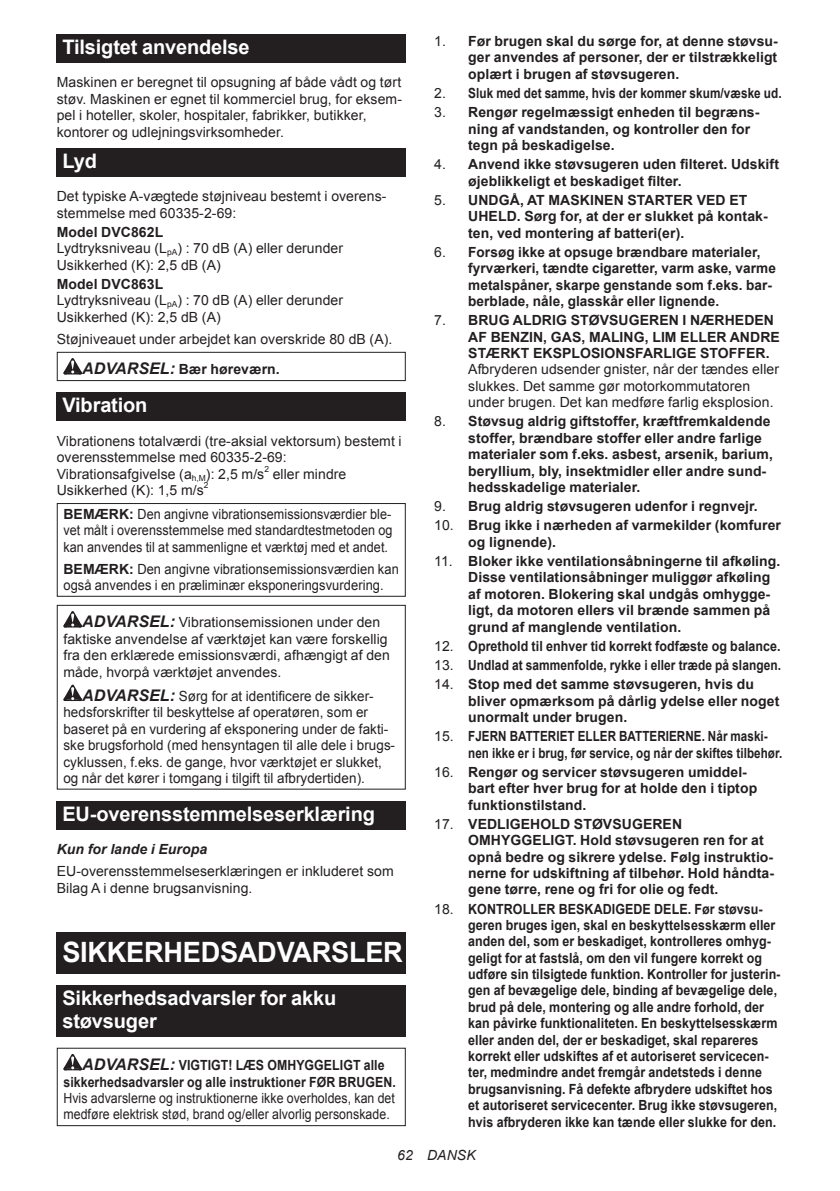
<style>
.page{position:relative;width:840px;height:1191px;background:#fff}
.page>*{position:absolute;margin:0;border:0;box-sizing:border-box;transform-origin:0 0}
.t1{font:700 28px "Arial";letter-spacing:-.01em;color:#fff}
.t2{font:700 20px/23.4px "Arial";letter-spacing:-.01em;color:#fff}
.t3{font:700 14px/16.4px "Arial";letter-spacing:.005em;color:#231f20}
.t4{font:14px/16.4px "Arial";letter-spacing:.005em;color:#231f20}
.t5{font:700 14px/16.4px "Arial";letter-spacing:.005em;color:#231f20;scale:.89 1}
.t6{font:14px/16.4px "Arial";letter-spacing:.005em;color:#231f20;scale:.96 1}
.t7{font:14px/16.4px "Arial";letter-spacing:.005em;color:#231f20;text-align:justify;scale:.9 1}
.t8{font:14px/16.4px "Arial";letter-spacing:.005em;color:#231f20;scale:.88 1}
.t9{font:14px/16.4px "Arial";letter-spacing:.005em;color:#231f20;scale:.92 1}
.t10{font:700 14px/16.4px "Arial";letter-spacing:.005em;color:#231f20;scale:.83 1}
.t11{font:700 14px/16.4px "Arial";letter-spacing:.005em;color:#231f20;text-align:center;scale:.88 1}
.t12{font:700 14px "Arial";letter-spacing:.005em;color:#231f20;scale:.85 1}
.t13{font:700 14px "Arial";letter-spacing:.005em;color:#231f20;scale:.84 1}
.t14{font:italic 700 14px "Arial";letter-spacing:.005em;color:#231f20}
.t15{font:italic 14px "Arial";letter-spacing:.005em;color:#231f20}
.t16{font:8.4px "Arial";color:#231f20}
.s1{font-weight:700}
.s2{font-weight:700;font-style:italic;font-size:16px}
.s3{font-style:italic;font-size:16px}
.s4{font-weight:400}
</style>
<div class="page">
<div style="left:57px;top:34px;width:348px;height:29px;background:#231f20"></div>
<div style="left:57px;top:148px;width:348px;height:28px;background:#231f20"></div>
<svg style="left:63px;top:358px;width:19px;height:16px"></svg>
<div style="left:57px;top:352px;width:348px;height:29px;border:1px solid #231f20"></div>
<div style="left:57px;top:392px;width:348px;height:29px;background:#231f20"></div>
<div style="left:57px;top:503px;width:348px;height:94px;border:1px solid #231f20"></div>
<svg style="left:63px;top:611px;width:19px;height:16px"></svg>
<svg style="left:63px;top:684px;width:19px;height:17px"></svg>
<div style="left:57px;top:605px;width:348px;height:184px;border:1px solid #231f20"></div>
<div style="left:57px;top:801px;width:348px;height:28px;background:#231f20"></div>
<div style="left:57px;top:932px;width:348px;height:41px;background:#231f20"></div>
<div style="left:57px;top:985px;width:348px;height:51px;background:#231f20"></div>
<svg style="left:63px;top:1054px;width:19px;height:16px"></svg>
<div style="left:57px;top:1047px;width:348px;height:79px;border:1px solid #231f20"></div>
<h2 class="t2" style="left:62px;top:37px;width:189px">Tilsigtet anvendelse</h2>
<p class="t4" style="left:57px;top:74px;width:346px">Maskinen er beregnet til opsugning af både vådt og tørt støv. Maskinen er egnet til kommerciel brug, for eksem&shy;pel i hoteller, skoler, hospitaler, fabrikker, butikker, kontorer og udlejningsvirksomheder.</p>
<h2 class="t2" style="left:62px;top:151px;width:36px">Lyd</h2>
<p class="t4" style="left:57px;top:188px;width:331px">Det typiske A-vægtede støjniveau bestemt i overens&shy;stemmelse med 60335-2-69:</p>
<p class="t4" style="left:57px;top:224px;width:288px"><span class="s1">Model DVC862L<br></span>Lydtryksniveau (L<sub>pA</sub>) : 70 dB (A) eller derunder<br>Usikkerhed (K): 2,5 dB (A)</p>
<p class="t4" style="left:57px;top:276px;width:288px"><span class="s1">Model DVC863L<br></span>Lydtryksniveau (L<sub>pA</sub>) : 70 dB (A) eller derunder<br>Usikkerhed (K): 2,5 dB (A)</p>
<p class="t4" style="left:82px;top:324px;width:312px;line-height:30.6px;text-indent:-25px">Støjniveauet under arbejdet kan overskride 80 dB (A).<br><span class="s2">ADVARSEL:</span> <span class="s1">Bær høreværn.</span></p>
<h2 class="t2" style="left:62px;top:395px;width:86px">Vibration</h2>
<p class="t4" style="left:57px;top:433px;width:346px">Vibrationens totalværdi (tre-aksial vektorsum) bestemt i overensstemmelse med 60335-2-69:<br>Vibrationsafgivelse (a<sub>h,M</sub>): 2,5 m/s</p>
<p class="t16" style="left:264px;top:463px;width:6px">2</p>
<p class="t4" style="left:272px;top:467px;width:75px">eller mindre</p>
<p class="t4" style="left:57px;top:482px;width:148px">Usikkerhed (K): 1,5 m/s</p>
<p class="t16" style="left:204px;top:479px;width:6px">2</p>
<p class="t7" style="left:63px;top:506px;width:367px"><span class="s1">BEMÆRK:</span> Den angivne vibrationsemissionsværdier ble&shy;vet målt i overensstemmelse med standardtestmetoden og kan anvendes til at sammenligne et værktøj med et andet.</p>
<p class="t9" style="left:63px;top:561px;width:366px"><span class="s1">BEMÆRK:</span> Den angivne vibrationsemissionsværdien kan også anvendes i en præliminær eksponeringsvurdering.</p>
<p class="t4" style="left:63px;top:615px;width:328px;text-indent:19px"><span class="s2">ADVARSEL:</span> Vibrationsemissionen under den faktiske anvendelse af værktøjet kan være forskellig fra den erklærede emissionsværdi, afhængigt af den måde, hvorpå værktøjet anvendes.</p>
<p class="t6" style="left:63px;top:688px;width:347px;text-indent:19px"><span class="s2">ADVARSEL:</span> Sørg for at identificere de sikker&shy;hedsforskrifter til beskyttelse af operatøren, som er baseret på en vurdering af eksponering under de fakti&shy;ske brugsforhold (med hensyntagen til alle dele i brugs&shy;cyklussen, f.eks. de gange, hvor værktøjet er slukket, og når det kører i tomgang i tilgift til afbrydertiden).</p>
<h2 class="t2" style="left:62px;top:804px;width:314px">EU-overensstemmelseserklæring</h2>
<p class="t14" style="left:57px;top:844px;width:152px">Kun for lande i Europa</p>
<p class="t4" style="left:57px;top:863px;width:338px">EU-overensstemmelseserklæringen er inkluderet som<br>Bilag A i denne brugsanvisning.</p>
<h1 class="t1" style="left:62px;top:941px;width:342px">SIKKERHEDSADVARSLER</h1>
<h2 class="t2" style="left:62px;top:987px;width:275px">Sikkerhedsadvarsler for akku støvsuger</h2>
<p class="t11" style="left:63px;top:1058px;width:379px"><span class="s3">ADVARSEL:</span> VIGTIGT! LÆS OMHYGGELIGT alle sikkerhedsadvarsler og alle instruktioner FØR BRUGEN.</p>
<p class="t8" style="left:63px;top:1090px;width:378px">Hvis advarslerne og instruktionerne ikke overholdes, kan det medføre elektrisk stød, brand og/eller alvorlig personskade.</p>
<p class="t3" style="left:468px;top:34px;width:311px;text-align:justify;text-indent:-34px"><span class="s4">1.</span> Før brugen skal du sørge for, at denne støvsu&shy;ger anvendes af personer, der er tilstrækkeligt oplært i brugen af støvsugeren.</p>
<p class="t13" style="left:434px;top:88px;width:415px"><span class="s4">2.</span> Sluk med det samme, hvis der kommer skum/væske ud.</p>
<p class="t3" style="left:468px;top:105px;width:292px;text-indent:-34px"><span class="s4">3.</span> Rengør regelmæssigt enheden til begræns&shy;ning af vandstanden, og kontroller den for tegn på beskadigelse.</p>
<p class="t3" style="left:468px;top:156px;width:312px;text-indent:-34px"><span class="s4">4.</span> Anvend ikke støvsugeren uden filteret. Udskift øjeblikkeligt et beskadiget filter.</p>
<p class="t3" style="left:468px;top:193px;width:301px;text-indent:-34px"><span class="s4">5.</span> UNDGÅ, AT MASKINEN STARTER VED ET<br>UHELD. Sørg for, at der er slukket på kontak&shy;ten, ved montering af batteri(er).</p>
<p class="t3" style="left:468px;top:245px;width:309px;text-indent:-34px"><span class="s4">6.</span> Forsøg ikke at opsuge brændbare materialer, fyrværkeri, tændte cigaretter, varm aske, varme metalspåner, skarpe genstande som f.eks. bar&shy;berblade, nåle, glasskår eller lignende.</p>
<p class="t3" style="left:468px;top:313px;width:313px;text-indent:-34px"><span class="s4">7.</span> BRUG ALDRIG STØVSUGEREN I NÆRHEDEN<br>AF BENZIN, GAS, MALING, LIM ELLER ANDRE<br>STÆRKT EKSPLOSIONSFARLIGE STOFFER.</p>
<p class="t4" style="left:468px;top:361px;width:312px">Afbryderen udsender gnister, når der tændes eller slukkes. Det samme gør motorkommutatoren under brugen. Det kan medføre farlig eksplosion.</p>
<p class="t3" style="left:468px;top:414px;width:306px;text-indent:-34px"><span class="s4">8.</span> Støvsug aldrig giftstoffer, kræftfremkaldende stoffer, brændbare stoffer eller andre farlige materialer som f.eks. asbest, arsenik, barium, beryllium, bly, insektmidler eller andre sund&shy;hedsskadelige materialer.</p>
<p class="t3" style="left:434px;top:499px;width:325px"><span class="s4">9.</span> Brug aldrig støvsugeren udenfor i regnvejr.</p>
<p class="t3" style="left:468px;top:518px;width:314px;text-indent:-34px"><span class="s4">10.</span> Brug ikke i nærheden af varmekilder (komfurer og lignende).</p>
<p class="t3" style="left:468px;top:554px;width:313px;text-indent:-34px"><span class="s4">11.</span> Bloker ikke ventilationsåbningerne til afkøling.<br>Disse ventilationsåbninger muliggør afkøling af motoren. Blokering skal undgås omhygge&shy;ligt, da motoren ellers vil brænde sammen på grund af manglende ventilation.</p>
<p class="t5" style="left:434px;top:639px;width:390px"><span class="s4">12.</span> Oprethold til enhver tid korrekt fodfæste og balance.</p>
<p class="t12" style="left:434px;top:659px;width:409px"><span class="s4">13.</span> Undlad at sammenfolde, rykke i eller træde på slangen.</p>
<p class="t3" style="left:468px;top:677px;width:312px;text-indent:-34px"><span class="s4">14.</span> Stop med det samme støvsugeren, hvis du bliver opmærksom på dårlig ydelse eller noget unormalt under brugen.</p>
<p class="t10" style="left:468px;top:729px;width:379px;text-indent:-34px"><span class="s4">15.</span> FJERN BATTERIET ELLER BATTERIERNE. Når maski&shy;nen ikke er i brug, før service, og når der skiftes tilbehør.</p>
<p class="t3" style="left:468px;top:765px;width:290px;text-indent:-34px"><span class="s4">16.</span> Rengør og servicer støvsugeren umiddel&shy;bart efter hver brug for at holde den i tiptop funktionstilstand.</p>
<p class="t3" style="left:468px;top:817px;width:307px;text-indent:-34px"><span class="s4">17.</span> VEDLIGEHOLD STØVSUGEREN OMHYGGELIGT. Hold støvsugeren ren for at opnå bedre og sikrere ydelse. Følg instruktio&shy;nerne for udskiftning af tilbehør. Hold håndta&shy;gene tørre, rene og fri for olie og fedt.</p>
<p class="t5" style="left:468px;top:901px;width:352px;text-indent:-34px"><span class="s4">18.</span> KONTROLLER BESKADIGEDE DELE. Før støvsu&shy;geren bruges igen, skal en beskyttelsesskærm eller anden del, som er beskadiget, kontrolleres omhyg&shy;geligt for at fastslå, om den vil fungere korrekt og udføre sin tilsigtede funktion. Kontroller for justerin&shy;gen af bevægelige dele, binding af bevægelige dele, brud på dele, montering og alle andre forhold, der kan påvirke funktionaliteten. En beskyttelsesskærm eller anden del, der er beskadiget, skal repareres korrekt eller udskiftes af et autoriseret servicecen&shy;ter, medmindre andet fremgår andetsteds i denne brugsanvisning. Få defekte afbrydere udskiftet hos et autoriseret servicecenter. Brug ikke støvsugeren, hvis afbryderen ikke kan tænde eller slukke for den.</p>
<p class="t15" style="left:397px;top:1150px;width:80px">62 DANSK</p>
</div>
